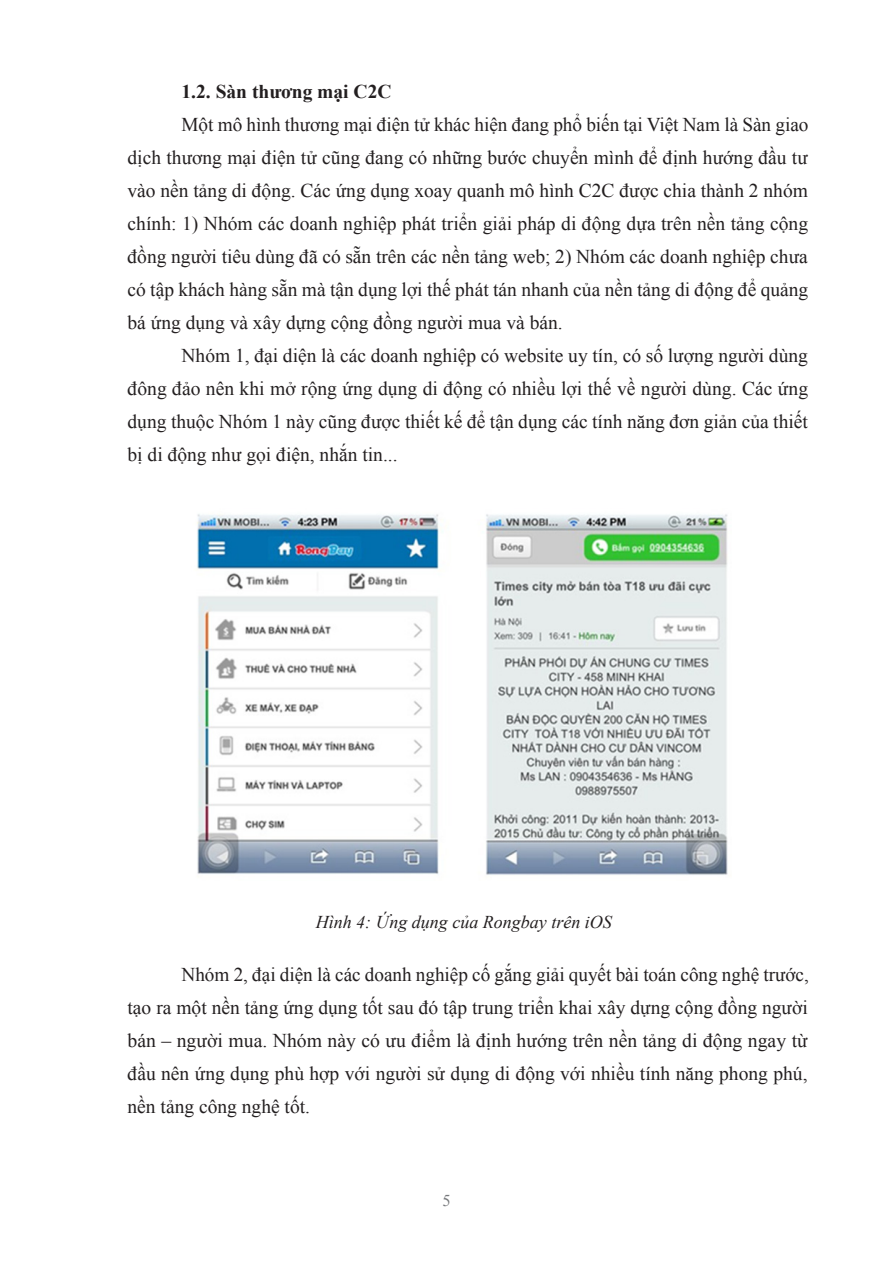
<style>
.page{position:relative;width:893px;height:1263px;background:#fff}
.page>*{position:absolute;margin:0;border:0;box-sizing:border-box;transform-origin:0 0}
.t1{font:19.5px/33px "Times New Roman";color:#231f20;text-align:justify}
.t2{font:700 19.5px "Times New Roman";color:#231f20}
.t3{font:italic 18px "Times New Roman";color:#231f20}
.t4{font:16.5px "Times New Roman";color:#76787b}
</style>
<div class="page">
<img style="left:197px;top:514px;width:531px;height:361px">
<p class="t2" style="left:182px;top:78px;width:211px">1.2. Sàn thương mại C2C</p>
<p class="t1" style="left:128px;top:108px;width:682px;text-indent:54px">Một mô hình thương mại điện tử khác hiện đang phổ biến tại Việt Nam là Sàn giao dịch thương mại điện tử cũng đang có những bước chuyển mình để định hướng đầu tư vào nền tảng di động. Các ứng dụng xoay quanh mô hình C2C được chia thành 2 nhóm chính: 1) Nhóm các doanh nghiệp phát triển giải pháp di động dựa trên nền tảng cộng đồng người tiêu dùng đã có sẵn trên các nền tảng web; 2) Nhóm các doanh nghiệp chưa có tập khách hàng sẵn mà tận dụng lợi thế phát tán nhanh của nền tảng di động để quảng bá ứng dụng và xây dựng cộng đồng người mua và bán.</p>
<p class="t1" style="left:128px;top:339px;width:682px;text-indent:54px">Nhóm 1, đại diện là các doanh nghiệp có website uy tín, có số lượng người dùng đông đảo nên khi mở rộng ứng dụng di động có nhiều lợi thế về người dùng. Các ứng dụng thuộc Nhóm 1 này cũng được thiết kế để tận dụng các tính năng đơn giản của thiết bị di động như gọi điện, nhắn tin...</p>
<p class="t3" style="left:316px;top:910px;width:298px">Hình 4: Ứng dụng của Rongbay trên iOS</p>
<p class="t1" style="left:128px;top:957px;width:683px;text-indent:54px">Nhóm 2, đại diện là các doanh nghiệp cố gắng giải quyết bài toán công nghệ trước, tạo ra một nền tảng ứng dụng tốt sau đó tập trung triển khai xây dựng cộng đồng người bán – người mua. Nhóm này có ưu điểm là định hướng trên nền tảng di động ngay từ đầu nên ứng dụng phù hợp với người sử dụng di động với nhiều tính năng phong phú, nền tảng công nghệ tốt.</p>
<p class="t4" style="left:442px;top:1189px;width:10px">5</p>
</div>
